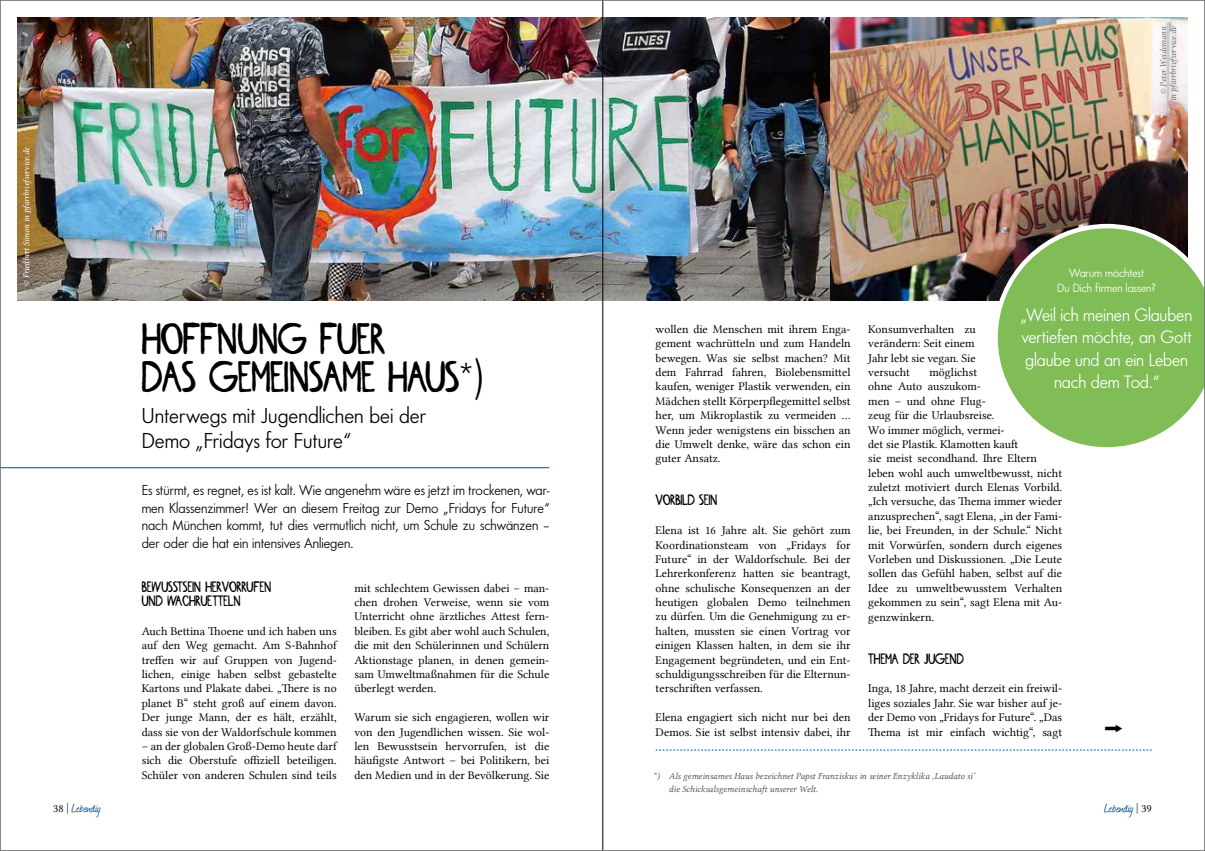
<style>
.page{position:relative;width:1205px;height:851px;background:#fff}
.page>*{position:absolute;margin:0;border:0;box-sizing:border-box;transform-origin:0 0}
.t1{font:43.75px/37.5px "Greta Grotesk";color:#000}
.t2{font:22.5px/25px "Futura No 2 D";color:#000}
.t3{font:18.75px/22.5px "Futura No 2 D";letter-spacing:-.005em;color:#fff;text-align:center}
.t4{font:15px/17.5px "Futura No 2 D";color:#000;text-align:justify}
.t5{font:15px/14.4px "Greta Grotesk";color:#000}
.t6{font:15px "Journal";color:#004d91}
.t7{font:12.5px/15px "Futura No 2 D";letter-spacing:-.005em;color:#fff;text-align:center}
.t8{font:11.88px/14.4px "Lin Libertine";color:#000;text-align:justify}
.t9{font:9.38px/12.5px "Lin Libertine I";letter-spacing:-.005em;color:#565656}
.t10{font:8.75px "Lin Libertine I";color:#fff}
.t11{font:8.75px/10px "Lin Libertine I";letter-spacing:-.01em;color:#6f6f6e;text-align:right}
.s1{font-family:"Futura No 2 D"}
.s2{font-family:"Lin Libertine";font-size:11.25px;color:#000}
</style>
<div class="page">
<img style="left:18px;top:18px;width:1169px;height:283px">
<svg style="left:656px;top:749px;width:496px;height:1px"></svg>
<hr style="left:0;top:467px;width:549px;height:1px;background:#004d91">
<svg style="left:993px;top:224px;width:210px;height:224px;background:#8fbb6c"></svg>
<hr style="left:602px;top:0;width:1px;height:850px;background:#000">
<p class="t10" style="left:21px;top:286px;width:140px;rotate:-90deg">© Friedbert Simon in pfarrbriefservice.de</p>
<h1 class="t1" style="left:142px;top:322px;width:345px">HOFFNUNG FUER<br>DAS GEMEINSAME HAUS<span class="s1">*)</span></h1>
<h2 class="t2" style="left:142px;top:403px;width:286px">Unterwegs mit Jugendlichen bei der<br>Demo „Fridays for Future“</h2>
<p class="t4" style="left:142px;top:481px;width:409px">Es stürmt, es regnet, es ist kalt. Wie angenehm wäre es jetzt im trockenen, war&shy;men Klassenzimmer! Wer an diesem Freitag zur Demo „Fridays for Future“ nach München kommt, tut dies vermutlich nicht, um Schule zu schwänzen – der oder die hat ein intensives Anliegen.</p>
<p class="t5" style="left:142px;top:580px;width:131px">BEWUSSTSEIN HERVORRUFEN<br>UND WACHRUETTELN</p>
<p class="t8" style="left:142px;top:623px;width:196px">Auch Bettina Thoene und ich haben uns auf den Weg gemacht. Am S-Bahnhof treffen wir auf Gruppen von Jugend&shy;lichen, einige haben selbst gebastelte Kartons und Plakate dabei. „There is no planet B“ steht groß auf einem davon.<br>Der junge Mann, der es hält, erzählt, dass sie von der Waldorfschule kommen</p>
<p class="t8" style="left:142px;top:738px;width:196px">– an der globalen Groß-Demo heute darf sich die Oberstufe offiziell beteiligen.<br>Schüler von anderen Schulen sind teils</p>
<p class="t8" style="left:354px;top:580px;width:196px">mit schlechtem Gewissen dabei – man&shy;chen drohen Verweise, wenn sie vom Unterricht ohne ärztliches Attest fern&shy;bleiben. Es gibt aber wohl auch Schulen, die mit den Schülerinnen und Schülern Aktionstage planen, in denen gemein&shy;sam Umweltmaßnahmen für die Schule überlegt werden.</p>
<p class="t8" style="left:354px;top:710px;width:196px">Warum sie sich engagieren, wollen wir von den Jugendlichen wissen. Sie wol&shy;len Bewusstsein hervorrufen, ist die häufigste Antwort – bei Politikern, bei den Medien und in der Bevölkerung. Sie</p>
<p class="t11" style="left:1158px;top:101px;width:76px;rotate:-90deg">© Peter Weidemann in pfarrbriefservice.de</p>
<p class="t8" style="left:656px;top:322px;width:196px">wollen die Menschen mit ihrem Enga&shy;gement wachrütteln und zum Handeln bewegen. Was sie selbst machen? Mit dem Fahrrad fahren, Biolebensmittel kaufen, weniger Plastik verwenden, ein Mädchen stellt Körperpflegemittel selbst her, um Mikroplastik zu vermeiden … Wenn jeder wenigstens ein bisschen an die Umwelt denke, wäre das schon ein guter Ansatz.</p>
<p class="t5" style="left:656px;top:493px;width:63px">VORBILD SEIN</p>
<p class="t8" style="left:656px;top:523px;width:196px">Elena ist 16 Jahre alt. Sie gehört zum Koordinationsteam von „Fridays for Future“ in der Waldorfschule. Bei der Lehrerkonferenz hatten sie beantragt, ohne schulische Konsequenzen an der heutigen globalen Demo teilnehmen zu dürfen. Um die Genehmigung zu er&shy;halten, mussten sie einen Vortrag vor einigen Klassen halten, in dem sie ihr Engagement begründeten, und ein Ent&shy;schuldigungsschreiben für die Elternun&shy;terschriften verfassen.</p>
<p class="t8" style="left:656px;top:710px;width:196px">Elena engagiert sich nicht nur bei den<br>Demos. Sie ist selbst intensiv dabei, ihr</p>
<p class="t7" style="left:1057px;top:265px;width:100px">Warum möchtest<br>Du Dich firmen lassen?</p>
<h3 class="t3" style="left:1021px;top:303px;width:173px">„Weil ich meinen Glauben vertiefen möchte, an Gott glaube und an ein Leben nach dem Tod.“</h3>
<p class="t8" style="left:868px;top:322px;width:109px">Konsumverhalten zu verändern: Seit einem Jahr lebt sie vegan. Sie versucht</p>
<p class="t8" style="left:868px;top:365px;width:195px;text-align:left;text-indent:61px">möglichst<br>ohne Auto auszukom-<br>men – und ohne Flug-<br>zeug für die Urlaubsreise.<br>Wo immer möglich, vermei-<br>det sie Plastik. Klamotten kauft<br>sie meist secondhand. Ihre Eltern leben wohl auch umweltbewusst, nicht zuletzt motiviert durch Elenas Vorbild. „Ich versuche, das Thema immer wieder anzusprechen“, sagt Elena, „in der Fami&shy;lie, bei Freunden, in der Schule.“ Nicht mit Vorwürfen, sondern durch eigenes<br>Vorleben und Diskussionen. „Die Leute sollen das Gefühl haben, selbst auf die<br>Idee zu umweltbewusstem Verhalten gekommen zu sein“, sagt Elena mit Au&shy;genzwinkern.</p>
<p class="t5" style="left:868px;top:651px;width:97px">THEMA DER JUGEND</p>
<p class="t8" style="left:868px;top:681px;width:195px">Inga, 18 Jahre, macht derzeit ein freiwil&shy;liges soziales Jahr. Sie war bisher auf je&shy;der Demo von „Fridays for Future“. „Das Thema ist mir einfach wichtig“, sagt</p>
<p class="t9" style="left:669px;top:770px;width:308px;text-indent:-16px">*) Als gemeinsames Haus bezeichnet Papst Franziskus in seiner Enzyklika ‚Laudato si‘ die Schicksalsgemeinschaft unserer Welt.</p>
<p class="t6" style="left:53px;top:797px;width:49px"><span class="s2">38 |</span> Lebendig</p>
<p class="t6" style="left:1104px;top:797px;width:49px">Lebendig <span class="s2">| 39</span></p>
</div>
